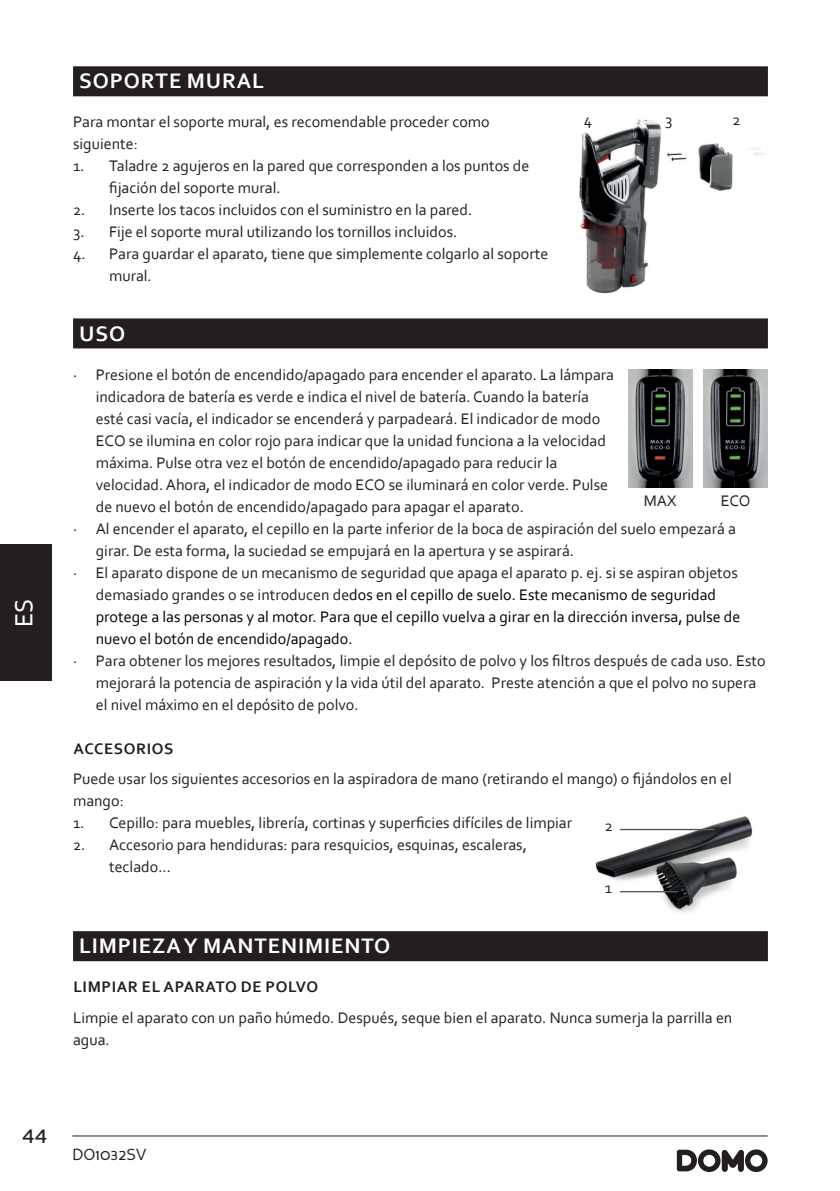
<style>
.page{position:relative;width:840px;height:1191px;background:#fff}
.page>*{position:absolute;margin:0;border:0;box-sizing:border-box;transform-origin:0 0}
.t1{font:26px "Corbel";color:#fff}
.t2{font:24px "Perspective Sans";color:#231f20}
.t3{font:700 22px "Corbel";letter-spacing:.04em;color:#fff}
.t4{font:16px/22px "Corbel";color:#231f20}
.t5{font:16px "Corbel";color:#000}
.t6{font:700 16px "Corbel";letter-spacing:.04em;color:#231f20}
.t7{font:16px "Perspective Sans";color:#231f20}
.s1{color:#231f20}
</style>
<div class="page">
<hr style="left:72px;top:1135px;width:695px;height:1px;background:#231f20">
<svg style="left:676px;top:1149px;width:91px;height:23px"></svg>
<div style="left:0;top:544px;width:51px;height:136px;background:#231f20"></div>
<div style="left:73px;top:66px;width:694px;height:30px;background:#231f20"></div>
<div style="left:73px;top:318px;width:694px;height:30px;background:#231f20"></div>
<div style="left:73px;top:931px;width:694px;height:30px;background:#231f20"></div>
<img style="left:579px;top:119px;width:188px;height:175px">
<img style="left:595px;top:816px;width:158px;height:97px">
<hr style="left:619px;top:829px;width:95px;height:1px;background:#57585a">
<hr style="left:619px;top:891px;width:58px;height:1px;background:#57585a">
<img style="left:628px;top:369px;width:63px;height:118px">
<img style="left:703px;top:369px;width:64px;height:118px">
<h1 class="t1" style="left:8px;top:627px;width:30px;rotate:-90deg">ES</h1>
<h3 class="t3" style="left:79px;top:67px;width:186px">SOPORTE MURAL</h3>
<p class="t4" style="left:73px;top:111px;width:418px">Para montar el soporte mural, es recomendable proceder como siguiente:</p>
<p class="t4" style="left:109px;top:155px;width:421px;text-indent:-36px">1. Taladre 2 agujeros en la pared que corresponden a los puntos de fijación del soporte mural.</p>
<p class="t4" style="left:73px;top:199px;width:400px">2. Inserte los tacos incluidos con el suministro en la pared.</p>
<p class="t4" style="left:73px;top:221px;width:385px">3. Fije el soporte mural utilizando los tornillos incluidos.</p>
<p class="t4" style="left:109px;top:243px;width:440px;text-indent:-36px">4. Para guardar el aparato, tiene que simplemente colgarlo al soporte mural.</p>
<p class="t4" style="left:583px;top:108px;width:10px">4</p>
<p class="t4" style="left:664px;top:108px;width:9px">3</p>
<p class="t4" style="left:732px;top:108px;width:10px">2</p>
<h3 class="t3" style="left:79px;top:319px;width:47px">USO</h3>
<p class="t4" style="left:73px;top:363px;width:542px">· Presione el botón de encendido/apagado para encender el aparato. La lámpara</p>
<p class="t4" style="left:96px;top:385px;width:494px">indicadora de batería es verde e indica el nivel de batería. Cuando la batería</p>
<p class="t4" style="left:96px;top:407px;width:506px">esté casi vacía, el indicador se encenderá y parpadeará. El indicador de modo</p>
<p class="t4" style="left:96px;top:429px;width:511px">ECO se ilumina en color rojo para indicar que la unidad funciona a la velocidad</p>
<p class="t4" style="left:96px;top:451px;width:463px">máxima. Pulse otra vez el botón de encendido/apagado para reducir la</p>
<p class="t4" style="left:96px;top:473px;width:513px">velocidad. Ahora, el indicador de modo ECO se iluminará en color verde. Pulse</p>
<p class="t4" style="left:96px;top:495px;width:429px">de nuevo el botón de encendido/apagado para apagar el aparato.</p>
<p class="t4" style="left:73px;top:517px;width:664px">· Al encender el aparato, el cepillo en la parte inferior de la boca de aspiración del suelo empezará a</p>
<p class="t4" style="left:96px;top:539px;width:479px">girar. De esta forma, la suciedad se empujará en la apertura y se aspirará.</p>
<p class="t4" style="left:73px;top:561px;width:666px">· El aparato dispone de un mecanismo de seguridad que apaga el aparato p. ej. si se aspiran objetos</p>
<p class="t5" style="left:96px;top:584px;width:621px"><span class="s1">demasiado grandes o se introducen de</span>dos en el cepillo de suelo. Este mecanismo de seguridad</p>
<p class="t5" style="left:96px;top:606px;width:646px">protege a las personas y al motor. Para que el cepillo vuelva a girar en la dirección inversa, pulse de</p>
<p class="t5" style="left:96px;top:628px;width:258px">nuevo el botón de encendido/apagado.</p>
<p class="t4" style="left:96px;top:649px;width:671px;text-indent:-23px">· Para obtener los mejores resultados, limpie el depósito de polvo y los filtros después de cada uso. Esto mejorará la potencia de aspiración y la vida útil del aparato. Preste atención a que el polvo no supera el nivel máximo en el depósito de polvo.</p>
<p class="t6" style="left:73px;top:738px;width:102px">ACCESORIOS</p>
<p class="t4" style="left:73px;top:767px;width:659px">Puede usar los siguientes accesorios en la aspiradora de mano (retirando el mango) o fijándolos en el mango:</p>
<p class="t4" style="left:73px;top:811px;width:500px">1. Cepillo: para muebles, librería, cortinas y superficies difíciles de limpiar</p>
<p class="t4" style="left:109px;top:833px;width:419px;text-indent:-36px">2. Accesorio para hendiduras: para resquicios, esquinas, escaleras, teclado...</p>
<p class="t4" style="left:643px;top:490px;width:34px">MAX</p>
<p class="t4" style="left:720px;top:490px;width:31px">ECO</p>
<p class="t4" style="left:604px;top:814px;width:10px">2</p>
<p class="t4" style="left:604px;top:876px;width:9px">1</p>
<h3 class="t3" style="left:79px;top:932px;width:312px">LIMPIEZA Y MANTENIMIENTO</h3>
<p class="t6" style="left:73px;top:977px;width:246px">LIMPIAR EL APARATO DE POLVO</p>
<p class="t4" style="left:73px;top:1006px;width:660px">Limpie el aparato con un paño húmedo. Después, seque bien el aparato. Nunca sumerja la parrilla en agua.</p>
<h2 class="t2" style="left:22px;top:1120px;width:26px">44</h2>
<p class="t7" style="left:72px;top:1145px;width:76px">DO1032SV</p>
</div>
